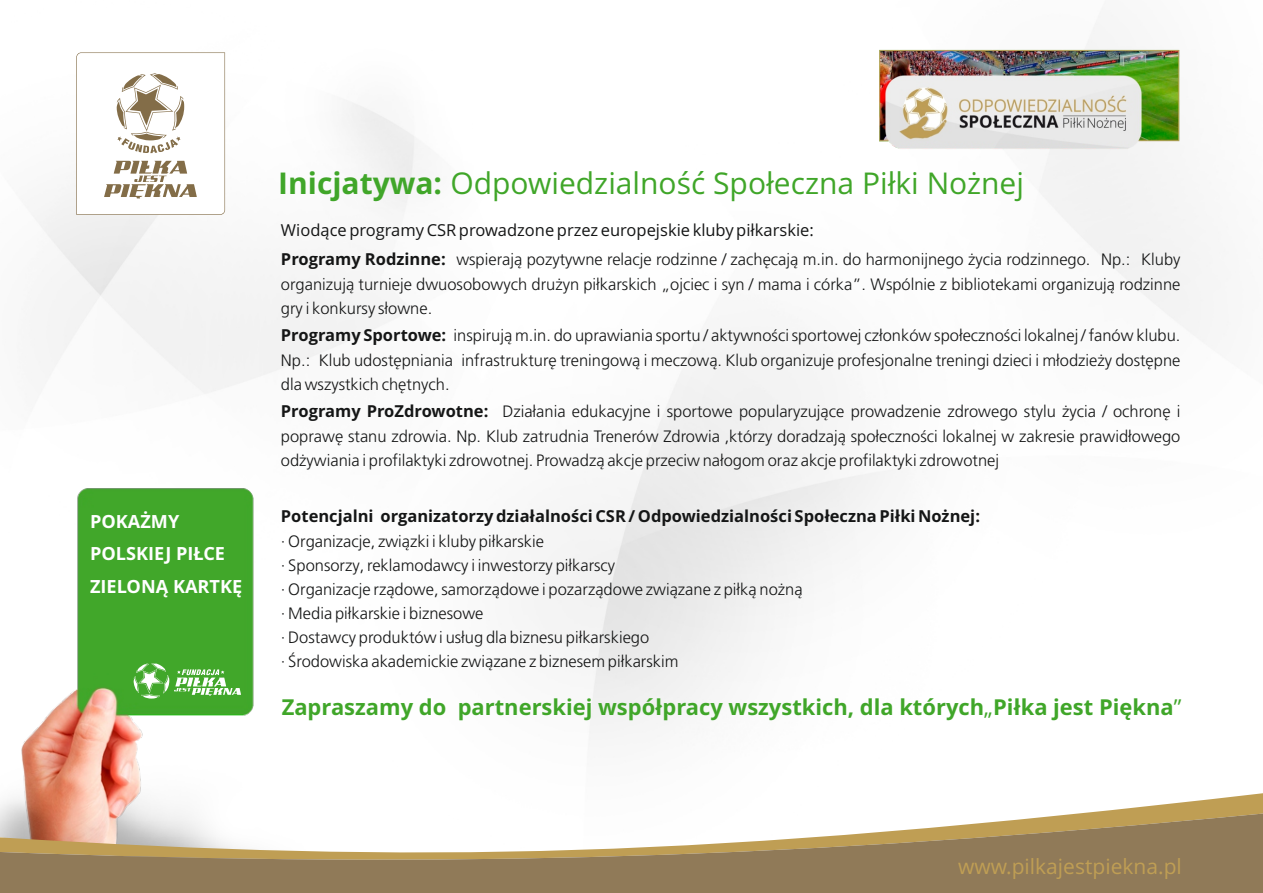
<style>
.page{position:relative;width:1263px;height:893px;background:#fff}
.page>*{position:absolute;margin:0;border:0;box-sizing:border-box;transform-origin:0 0}
.t1{font:30px "Open Sans";color:#40a629}
.t2{font:700 21.9px "Open Sans";color:#40a629}
.t3{font:21px "Open Sans";color:#bf9e54}
.t4{font:700 18.15px/32.5px "Open Sans";color:#fff}
.t5{font:300 16.5px/24.6px "Frutiger LT Pro";color:#151616;text-align:justify}
.t6{font:700 16.5px "Open Sans";color:#151616}
.t7{font:16.5px "Open Sans";color:#151616}
.s1{font-weight:700}
.s2{font-family:"Open Sans";font-weight:700}
.s3{font-weight:400}
</style>
<div class="page">
<img style="left:879px;top:29px;width:312px;height:141px">
<img style="left:2px;top:488px;width:252px;height:305px">
<svg style="left:134px;top:663px;width:107px;height:36px"></svg>
<svg style="left:0;top:793px;width:1263px;height:20px"></svg>
<svg style="left:0;top:813px;width:1263px;height:80px;fill:#907a58"></svg>
<svg style="left:76px;top:52px;width:149px;height:163px"></svg>
<p class="t4" style="left:90px;top:507px;width:154px">POKAŻMY<br>POLSKIEJ PIŁCE<br>ZIELONĄ KARTKĘ</p>
<h1 class="t1" style="left:278px;top:171px;width:747px"><span class="s1">Inicjatywa:</span> Odpowiedzialność Społeczna Piłki Nożnej</h1>
<p class="t7" style="left:281px;top:224px;width:534px">Wiodące programy CSR prowadzone przez europejskie kluby piłkarskie:</p>
<p class="t5" style="left:281px;top:248px;width:901px"><span class="s2">Programy Rodzinne:</span> wspierają pozytywne relacje rodzinne / zachęcają m.in. do harmonijnego życia rodzinnego. Np.: Kluby organizują turnieje dwuosobowych drużyn piłkarskich „ojciec i syn / mama i córka”. Wspólnie z bibliotekami organizują rodzinne gry i konkursy słowne.</p>
<p class="t5" style="left:281px;top:325px;width:901px"><span class="s2">Programy Sportowe:</span> inspirują m.in. do uprawiania sportu / aktywności sportowej członków społeczności lokalnej / fanów klubu.<br>Np.: Klub udostępniania infrastrukturę treningową i meczową. Klub organizuje profesjonalne treningi dzieci i młodzieży dostępne dla wszystkich chętnych.</p>
<p class="t5" style="left:281px;top:401px;width:901px"><span class="s2">Programy ProZdrowotne:</span> Działania edukacyjne i sportowe popularyzujące prowadzenie zdrowego stylu życia / ochronę i poprawę stanu zdrowia. Np. Klub zatrudnia Trenerów Zdrowia ,którzy doradzają społeczności lokalnej w zakresie prawidłowego odżywiania i profilaktyki zdrowotnej. Prowadzą akcje przeciw nałogom oraz akcje profilaktyki zdrowotnej</p>
<p class="t6" style="left:281px;top:509px;width:701px">Potencjalni organizatorzy działalności CSR / Odpowiedzialności Społeczna Piłki Nożnej:</p>
<p class="t5" style="left:281px;top:531px;width:523px;line-height:24.2px;text-align:left">· Organizacje, związki i kluby piłkarskie<br>· Sponsorzy, reklamodawcy i inwestorzy piłkarscy<br>· Organizacje rządowe, samorządowe i pozarządowe związane z piłką nożną · Media piłkarskie i biznesowe<br>· Dostawcy produktów i usług dla biznesu piłkarskiego<br>· Środowiska akademickie związane z biznesem piłkarskim</p>
<h2 class="t2" style="left:282px;top:698px;width:901px">Zapraszamy do partnerskiej współpracy wszystkich, dla których<span class="s3">„</span>Piłka jest Piękna<span class="s3">”</span></h2>
<p class="t3" style="left:958px;top:857px;width:225px">www.pilkajestpiekna.pl</p>
</div>
